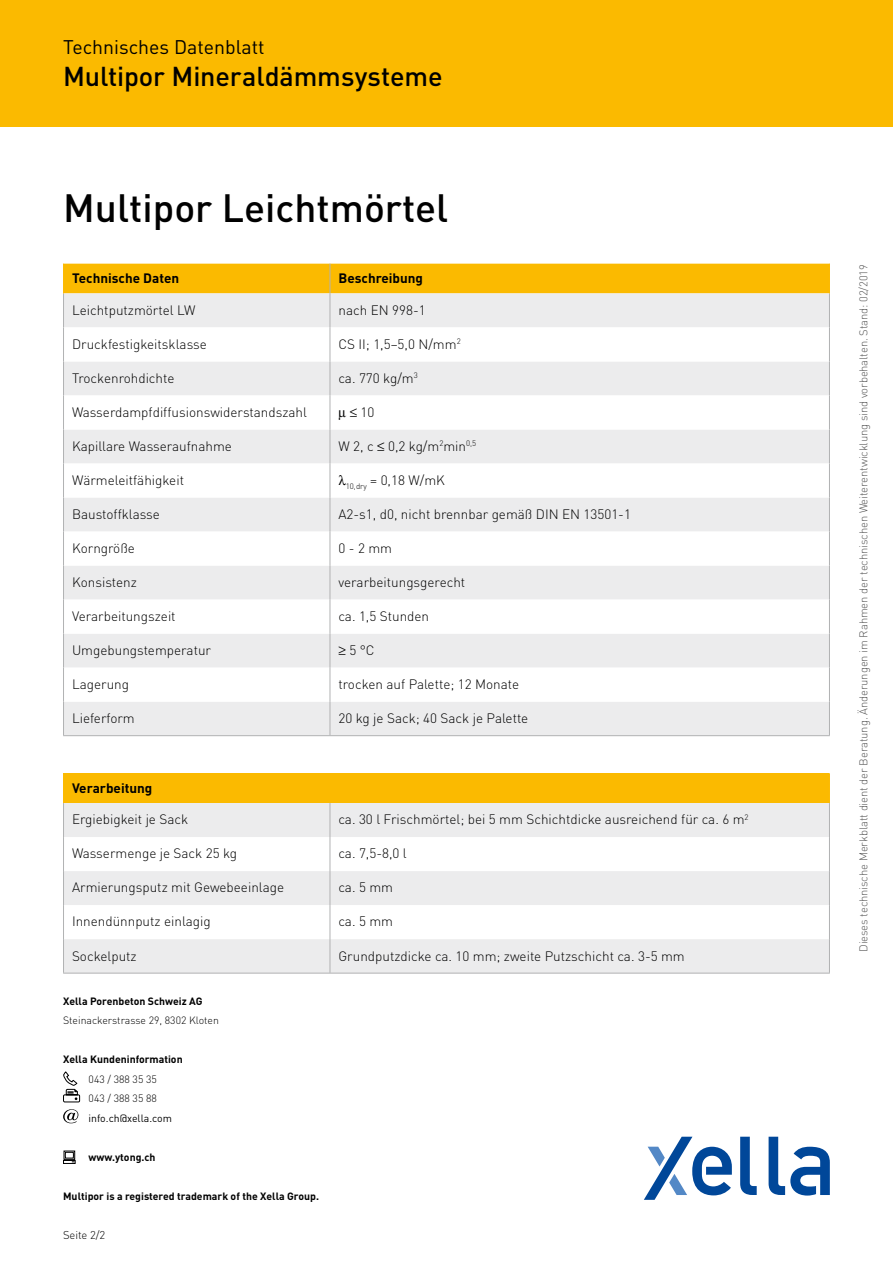
<style>
.page{position:relative;width:893px;height:1263px;background:#fff}
.page>*{position:absolute;margin:0;border:0;box-sizing:border-box;transform-origin:0 0}
.t1{font:500 39px "DIN";color:#000}
.t2{font:500 27px "DIN";letter-spacing:-.005em;color:#000}
.t3{font:19.5px "DIN";color:#000}
.t4{font:300 13.5px "DIN";color:#000}
.t5{font:700 13.5px "DIN";color:#000}
.t6{font:300 11.25px "DIN";letter-spacing:-.01em;color:#565656}
.t7{font:300 11.25px "DIN";letter-spacing:-.01em;color:#000}
.t8{font:700 10.5px "DIN";color:#000}
.t9{font:300 10.5px/19.5px "DIN";color:#000}
.t10{font:10.5px "DIN";color:#000}
</style>
<div class="page">
<div style="left:0;top:0;width:893px;height:126px;background:#fbba00"></div>
<svg style="left:644px;top:1137px;width:88px;height:63px"></svg>
<svg style="left:740px;top:1137px;width:17px;height:58px"></svg>
<svg style="left:769px;top:1137px;width:61px;height:58px"></svg>
<div style="left:64px;top:293px;width:765px;height:442px;background:#ececed"></div>
<svg style="left:64px;top:327px;width:765px;height:375px"></svg>
<hr style="left:330px;top:293px;width:1px;height:34px;background:#b1b2b3">
<hr style="left:829px;top:293px;width:1px;height:34px;background:#b1b2b3">
<hr style="left:330px;top:327px;width:1px;height:34px;background:#b1b2b3">
<hr style="left:829px;top:327px;width:1px;height:34px;background:#b1b2b3">
<hr style="left:330px;top:361px;width:1px;height:34px;background:#b1b2b3">
<hr style="left:829px;top:361px;width:1px;height:34px;background:#b1b2b3">
<hr style="left:330px;top:395px;width:1px;height:34px;background:#b1b2b3">
<hr style="left:829px;top:395px;width:1px;height:34px;background:#b1b2b3">
<hr style="left:330px;top:429px;width:1px;height:34px;background:#b1b2b3">
<hr style="left:829px;top:429px;width:1px;height:34px;background:#b1b2b3">
<hr style="left:330px;top:463px;width:1px;height:34px;background:#b1b2b3">
<hr style="left:829px;top:463px;width:1px;height:34px;background:#b1b2b3">
<hr style="left:330px;top:497px;width:1px;height:34px;background:#b1b2b3">
<hr style="left:829px;top:497px;width:1px;height:34px;background:#b1b2b3">
<hr style="left:330px;top:531px;width:1px;height:35px;background:#b1b2b3">
<hr style="left:829px;top:531px;width:1px;height:35px;background:#b1b2b3">
<hr style="left:330px;top:566px;width:1px;height:34px;background:#b1b2b3">
<hr style="left:829px;top:566px;width:1px;height:34px;background:#b1b2b3">
<hr style="left:330px;top:600px;width:1px;height:34px;background:#b1b2b3">
<hr style="left:829px;top:600px;width:1px;height:34px;background:#b1b2b3">
<hr style="left:330px;top:634px;width:1px;height:34px;background:#b1b2b3">
<hr style="left:829px;top:634px;width:1px;height:34px;background:#b1b2b3">
<hr style="left:330px;top:668px;width:1px;height:34px;background:#b1b2b3">
<hr style="left:829px;top:668px;width:1px;height:34px;background:#b1b2b3">
<hr style="left:330px;top:702px;width:1px;height:33px;background:#b1b2b3">
<hr style="left:829px;top:702px;width:1px;height:33px;background:#b1b2b3">
<hr style="left:63px;top:293px;width:1px;height:34px;background:#b1b2b3">
<hr style="left:63px;top:327px;width:1px;height:34px;background:#b1b2b3">
<hr style="left:63px;top:361px;width:1px;height:34px;background:#b1b2b3">
<hr style="left:63px;top:395px;width:1px;height:34px;background:#b1b2b3">
<hr style="left:63px;top:429px;width:1px;height:34px;background:#b1b2b3">
<hr style="left:63px;top:463px;width:1px;height:34px;background:#b1b2b3">
<hr style="left:63px;top:497px;width:1px;height:34px;background:#b1b2b3">
<hr style="left:63px;top:531px;width:1px;height:35px;background:#b1b2b3">
<hr style="left:63px;top:566px;width:1px;height:34px;background:#b1b2b3">
<hr style="left:63px;top:600px;width:1px;height:34px;background:#b1b2b3">
<hr style="left:63px;top:634px;width:1px;height:34px;background:#b1b2b3">
<hr style="left:63px;top:668px;width:1px;height:34px;background:#b1b2b3">
<hr style="left:63px;top:702px;width:1px;height:33px;background:#b1b2b3">
<hr style="left:63px;top:735px;width:267px;height:1px;background:#b1b2b3">
<hr style="left:330px;top:735px;width:500px;height:1px;background:#b1b2b3">
<div style="left:63px;top:264px;width:767px;height:29px;background:#fbba00"></div>
<div style="left:64px;top:773px;width:765px;height:30px;background:#fbba00"></div>
<div style="left:64px;top:803px;width:765px;height:170px;background:#ececed"></div>
<svg style="left:64px;top:837px;width:765px;height:102px"></svg>
<hr style="left:330px;top:803px;width:1px;height:34px;background:#b1b2b3">
<hr style="left:829px;top:803px;width:1px;height:34px;background:#b1b2b3">
<hr style="left:330px;top:837px;width:1px;height:34px;background:#b1b2b3">
<hr style="left:829px;top:837px;width:1px;height:34px;background:#b1b2b3">
<hr style="left:330px;top:871px;width:1px;height:34px;background:#b1b2b3">
<hr style="left:829px;top:871px;width:1px;height:34px;background:#b1b2b3">
<hr style="left:330px;top:905px;width:1px;height:34px;background:#b1b2b3">
<hr style="left:829px;top:905px;width:1px;height:34px;background:#b1b2b3">
<hr style="left:330px;top:939px;width:1px;height:34px;background:#b1b2b3">
<hr style="left:829px;top:939px;width:1px;height:34px;background:#b1b2b3">
<hr style="left:63px;top:803px;width:1px;height:34px;background:#b1b2b3">
<hr style="left:63px;top:837px;width:1px;height:34px;background:#b1b2b3">
<hr style="left:63px;top:871px;width:1px;height:34px;background:#b1b2b3">
<hr style="left:63px;top:905px;width:1px;height:34px;background:#b1b2b3">
<hr style="left:63px;top:939px;width:1px;height:34px;background:#b1b2b3">
<hr style="left:63px;top:773px;width:1px;height:30px;background:#fbba00">
<hr style="left:829px;top:773px;width:1px;height:30px;background:#fbba00">
<hr style="left:63px;top:973px;width:267px;height:1px;background:#b1b2b3">
<hr style="left:330px;top:973px;width:500px;height:1px;background:#b1b2b3">
<div style="left:63px;top:1094px;width:17px;height:8px;border:1px solid #000"></div>
<svg style="left:63px;top:1071px;width:15px;height:29px"></svg>
<svg style="left:63px;top:1109px;width:15px;height:14px"></svg>
<div style="left:63px;top:1160px;width:13px;height:4px;border:1px solid #000"></div>
<div style="left:64px;top:1151px;width:11px;height:9px;border:1px solid #000"></div>
<svg style="left:64px;top:1152px;width:11px;height:10px"></svg>
<svg style="left:339px;top:410px;width:7px;height:10px"></svg>
<svg style="left:339px;top:475px;width:7px;height:10px"></svg>
<h3 class="t3" style="left:63px;top:35px;width:203px">Technisches Datenblatt</h3>
<h2 class="t2" style="left:63px;top:59px;width:381px">Multipor Mineraldämmsysteme</h2>
<h1 class="t1" style="left:63px;top:183px;width:387px">Multipor Leichtmörtel</h1>
<p class="t5" style="left:72px;top:270px;width:109px">Technische Daten</p>
<p class="t5" style="left:338px;top:270px;width:86px">Beschreibung</p>
<p class="t4" style="left:72px;top:302px;width:125px">Leichtputzmörtel LW</p>
<p class="t4" style="left:338px;top:302px;width:89px">nach EN 998-1</p>
<p class="t4" style="left:72px;top:336px;width:136px">Druckfestigkeitsklasse</p>
<p class="t4" style="left:338px;top:336px;width:124px">CS II; 1,5–5,0 N/mm<sup>2</sup></p>
<p class="t4" style="left:72px;top:370px;width:104px">Trockenrohdichte</p>
<p class="t4" style="left:338px;top:370px;width:81px">ca. 770 kg/m<sup>3</sup></p>
<p class="t4" style="left:72px;top:404px;width:236px">Wasserdampfdiffusionswiderstandszahl</p>
<p class="t4" style="left:350px;top:404px;width:26px">≤ 10</p>
<p class="t4" style="left:72px;top:438px;width:161px">Kapillare Wasseraufnahme</p>
<p class="t4" style="left:338px;top:438px;width:139px">W 2, c ≤ 0,2 kg/m<sup>2</sup>min<sup>0,5</sup></p>
<p class="t4" style="left:72px;top:472px;width:114px">Wärmeleitfähigkeit</p>
<p class="t4" style="left:346px;top:472px;width:101px"><sub>10,dry</sub> = 0,18 W/mK</p>
<p class="t4" style="left:72px;top:506px;width:89px">Baustoffklasse</p>
<p class="t4" style="left:338px;top:506px;width:294px">A2-s1, d0, nicht brennbar gemäß DIN EN 13501-1</p>
<p class="t4" style="left:72px;top:540px;width:64px">Korngröße</p>
<p class="t4" style="left:338px;top:540px;width:55px">0 - 2 mm</p>
<p class="t4" style="left:72px;top:574px;width:66px">Konsistenz</p>
<p class="t4" style="left:338px;top:574px;width:128px">verarbeitungsgerecht</p>
<p class="t4" style="left:72px;top:608px;width:105px">Verarbeitungszeit</p>
<p class="t4" style="left:338px;top:608px;width:92px">ca. 1,5 Stunden</p>
<p class="t4" style="left:72px;top:642px;width:141px">Umgebungstemperatur</p>
<p class="t4" style="left:338px;top:642px;width:38px">≥ 5 °C</p>
<p class="t4" style="left:72px;top:676px;width:59px">Lagerung</p>
<p class="t4" style="left:338px;top:676px;width:182px">trocken auf Palette; 12 Monate</p>
<p class="t4" style="left:72px;top:710px;width:64px">Lieferform</p>
<p class="t4" style="left:338px;top:710px;width:191px">20 kg je Sack; 40 Sack je Palette</p>
<p class="t5" style="left:72px;top:779px;width:82px">Verarbeitung</p>
<p class="t4" style="left:72px;top:811px;width:118px">Ergiebigkeit je Sack</p>
<p class="t4" style="left:338px;top:811px;width:412px">ca. 30 l Frischmörtel; bei 5 mm Schichtdicke ausreichend für ca. 6 m<sup>2</sup></p>
<p class="t4" style="left:72px;top:845px;width:167px">Wassermenge je Sack 25 kg</p>
<p class="t4" style="left:338px;top:845px;width:70px">ca. 7,5-8,0 l</p>
<p class="t4" style="left:72px;top:879px;width:214px">Armierungsputz mit Gewebeeinlage</p>
<p class="t4" style="left:338px;top:879px;width:56px">ca. 5 mm</p>
<p class="t4" style="left:72px;top:913px;width:140px">Innendünnputz einlagig</p>
<p class="t4" style="left:338px;top:913px;width:56px">ca. 5 mm</p>
<p class="t4" style="left:72px;top:947px;width:66px">Sockelputz</p>
<p class="t4" style="left:338px;top:947px;width:348px">Grundputzdicke ca. 10 mm; zweite Putzschicht ca. 3-5 mm</p>
<p class="t8" style="left:63px;top:994px;width:141px">Xella Porenbeton Schweiz AG</p>
<p class="t9" style="left:63px;top:1011px;width:157px">Steinackerstrasse 29, 8302 Kloten</p>
<p class="t8" style="left:63px;top:1053px;width:121px">Xella Kundeninformation</p>
<p class="t9" style="left:89px;top:1069px;width:70px">043 / 388 35 35<br>043 / 388 35 88</p>
<p class="t10" style="left:89px;top:1111px;width:85px">info.ch@xella.com</p>
<p class="t8" style="left:89px;top:1150px;width:68px">www.ytong.ch</p>
<p class="t8" style="left:63px;top:1189px;width:257px">Multipor is a registered trademark of the Xella Group.</p>
<p class="t7" style="left:63px;top:1228px;width:44px">Seite 2/2</p>
<p class="t6" style="left:856px;top:952px;width:689px;rotate:-90deg">Dieses technische Merkblatt dient der Beratung. Änderungen im Rahmen der technischen Weiterentwicklung sind vorbehalten. Stand: 02/2019</p>
</div>
